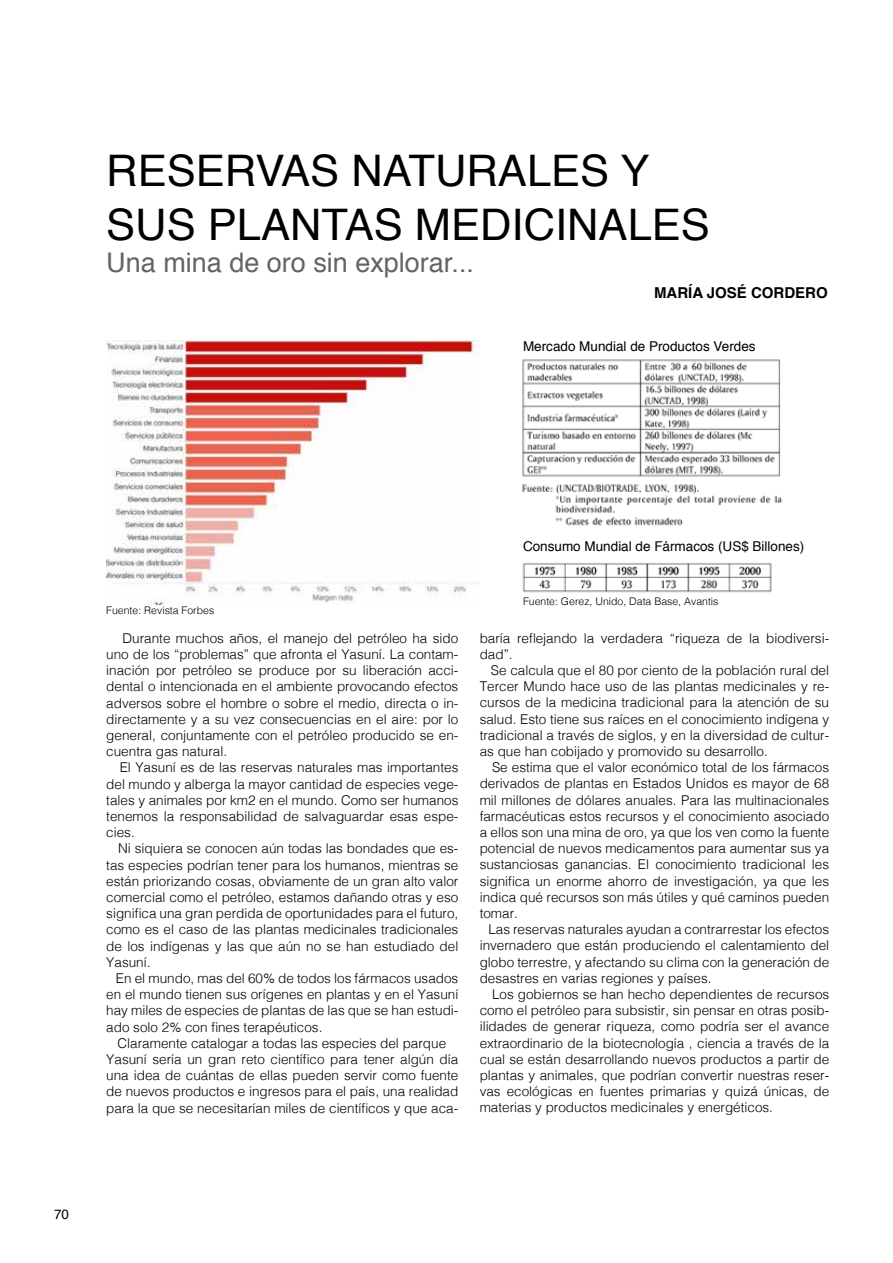
<style>
.page{position:relative;width:893px;height:1263px;background:#fff}
.page>*{position:absolute;margin:0;border:0;box-sizing:border-box;transform-origin:0 0}
.t1{font:43.5px/54px "Helvetica";color:#000}
.t2{font:27px "Helvetica";color:#636466}
.t3{font:700 15px "Helvetica";color:#000}
.t4{font:300 13.5px/16.2px "Helvetica";color:#000;text-align:justify}
.t5{font:13.5px "Helvetica";color:#000}
.t6{font:300 10.5px "Helvetica";color:#000}
</style>
<div class="page">
<img style="left:106px;top:340px;width:374px;height:264px">
<img style="left:522px;top:359px;width:260px;height:167px">
<img style="left:522px;top:563px;width:250px;height:30px">
<h1 class="t1" style="left:106px;top:145px;width:605px">RESERVAS NATURALES Y<br>SUS PLANTAS MEDICINALES</h1>
<h2 class="t2" style="left:106px;top:242px;width:369px">Una mina de oro sin explorar...</h2>
<p class="t3" style="left:654px;top:280px;width:175px">MARÍA JOSÉ CORDERO</p>
<p class="t5" style="left:523px;top:335px;width:234px">Mercado Mundial de Productos Verdes</p>
<p class="t5" style="left:54px;top:1204px;width:17px">70</p>
<p class="t6" style="left:106px;top:602px;width:109px">Fuente: Revista Forbes</p>
<p class="t4" style="left:106px;top:629px;width:354px;text-indent:16px">Durante muchos años, el manejo del petróleo ha sido uno de los “problemas” que afronta el Yasuní. La contam&shy;inación por petróleo se produce por su liberación acci&shy;dental o intencionada en el ambiente provocando efectos adversos sobre el hombre o sobre el medio, directa o in&shy;directamente y a su vez consecuencias en el aire: por lo general, conjuntamente con el petróleo producido se en&shy;cuentra gas natural.</p>
<p class="t4" style="left:106px;top:758px;width:354px;text-indent:13px">El Yasuní es de las reservas naturales mas importantes del mundo y alberga la mayor cantidad de especies vege&shy;tales y animales por km2 en el mundo. Como ser humanos tenemos la responsabilidad de salvaguardar esas espe&shy;cies.</p>
<p class="t4" style="left:106px;top:839px;width:354px;text-indent:12px">Ni siquiera se conocen aún todas las bondades que es&shy;tas especies podrían tener para los humanos, mientras se están priorizando cosas, obviamente de un gran alto valor comercial como el petróleo, estamos dañando otras y eso significa una gran perdida de oportunidades para el futuro, como es el caso de las plantas medicinales tradicionales de los indígenas y las que aún no se han estudiado del Yasuní.</p>
<p class="t4" style="left:106px;top:969px;width:354px;text-indent:10px">En el mundo, mas del 60% de todos los fármacos usados en el mundo tienen sus orígenes en plantas y en el Yasuní hay miles de especies de plantas de las que se han estudi&shy;ado solo 2% con fines terapéuticos.</p>
<p class="t4" style="left:106px;top:1034px;width:354px;text-align:center">Claramente catalogar a todas las especies del parque Yasuní sería un gran reto científico para tener algún día una idea de cuántas de ellas pueden servir como fuente de nuevos productos e ingresos para el país, una realidad para la que se necesitarían miles de científicos y que aca-</p>
<p class="t5" style="left:523px;top:536px;width:283px">Consumo Mundial de Fármacos (US$ Billones)</p>
<p class="t6" style="left:523px;top:592px;width:197px">Fuente: Gerez, Unido, Data Base, Avantis</p>
<p class="t4" style="left:480px;top:629px;width:351px">baría reflejando la verdadera “riqueza de la biodiversi&shy;dad”.</p>
<p class="t4" style="left:480px;top:661px;width:351px;text-indent:11px">Se calcula que el 80 por ciento de la población rural del Tercer Mundo hace uso de las plantas medicinales y re&shy;cursos de la medicina tradicional para la atención de su salud. Esto tiene sus raíces en el conocimiento indígena y tradicional a través de siglos, y en la diversidad de cultur&shy;as que han cobijado y promovido su desarrollo.</p>
<p class="t4" style="left:480px;top:758px;width:351px;text-indent:12px">Se estima que el valor económico total de los fármacos derivados de plantas en Estados Unidos es mayor de 68 mil millones de dólares anuales. Para las multinacionales farmacéuticas estos recursos y el conocimiento asociado a ellos son una mina de oro, ya que los ven como la fuente potencial de nuevos medicamentos para aumentar sus ya sustanciosas ganancias. El conocimiento tradicional les significa un enorme ahorro de investigación, ya que les indica qué recursos son más útiles y qué caminos pueden tomar.</p>
<p class="t4" style="left:480px;top:920px;width:351px;text-indent:9px">Las reservas naturales ayudan a contrarrestar los efectos invernadero que están produciendo el calentamiento del globo terrestre, y afectando su clima con la generación de desastres en varias regiones y países.</p>
<p class="t4" style="left:480px;top:985px;width:351px;text-indent:12px">Los gobiernos se han hecho dependientes de recursos como el petróleo para subsistir, sin pensar en otras posib&shy;ilidades de generar riqueza, como podría ser el avance extraordinario de la biotecnología , ciencia a través de la cual se están desarrollando nuevos productos a partir de plantas y animales, que podrían convertir nuestras reser&shy;vas ecológicas en fuentes primarias y quizá únicas, de materias y productos medicinales y energéticos.</p>
</div>
